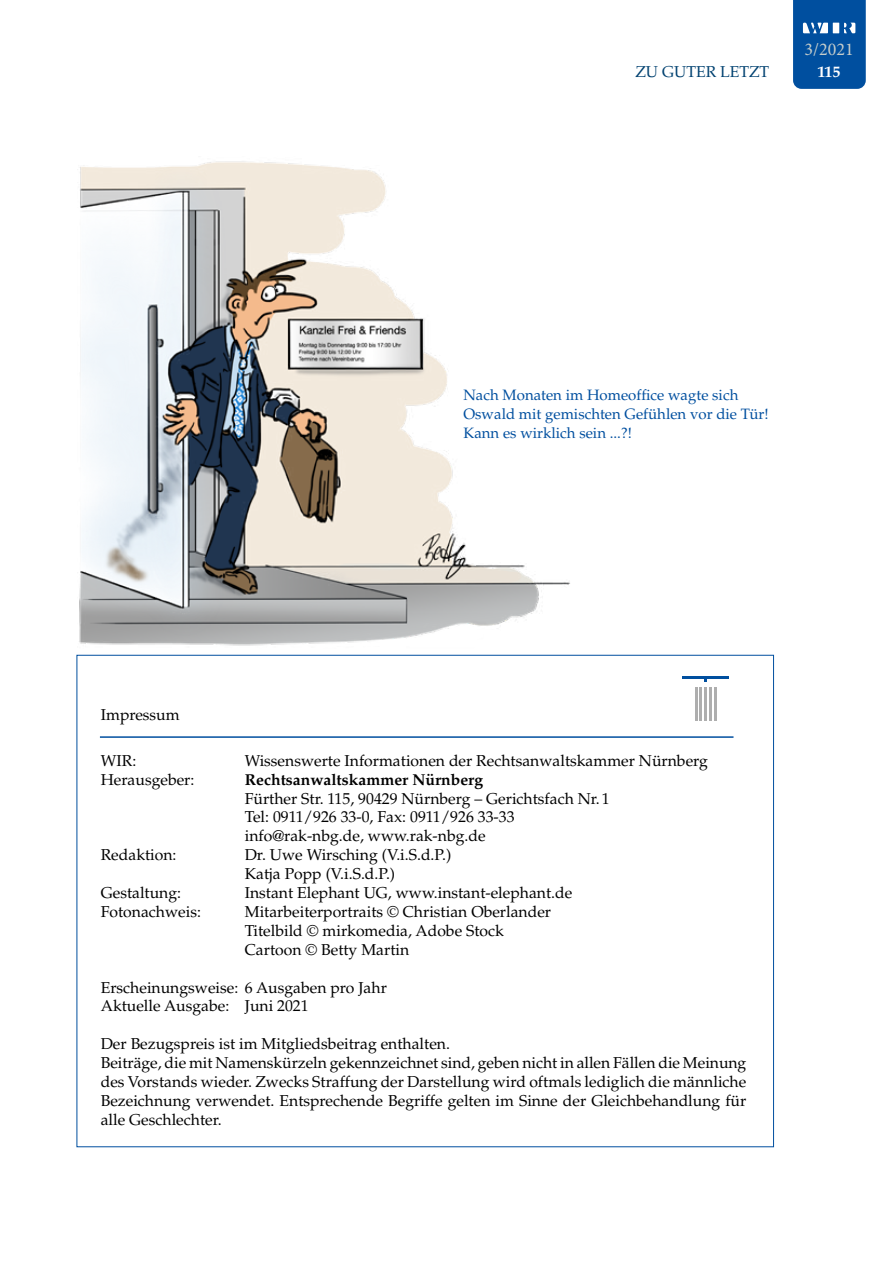
<style>
.page{position:relative;width:893px;height:1263px;background:#fff}
.page>*{position:absolute;margin:0;border:0;box-sizing:border-box;transform-origin:0 0}
.t1{font:18px "Minion Pro";color:#c6cdcb}
.t2{font:15.75px/18.9px "Palatino LT Std";color:#000}
.t3{font:700 15.75px "Palatino LT Std";color:#000}
.t4{font:15.75px "Palatino LT Std";color:#004170}
.t5{font:700 15.75px "Palatino LT Std";color:#fff}
.t6{font:15px/18.9px "Palatino LT Std";color:#004f9f}
</style>
<div class="page">
<svg style="left:793px;top:0;width:73px;height:89px;background:#0e58a4"></svg>
<hr style="left:100px;top:736px;width:633px;height:2px;background:#004f9f">
<img style="left:79px;top:161px;width:491px;height:485px">
<hr style="left:682px;top:676px;width:47px;height:2px;background:#004f9f">
<hr style="left:695px;top:687px;width:2px;height:33px;background:#aeaeae">
<hr style="left:700px;top:687px;width:2px;height:33px;background:#aeaeae">
<hr style="left:705px;top:687px;width:2px;height:33px;background:#aeaeae">
<hr style="left:709px;top:687px;width:2px;height:33px;background:#aeaeae">
<hr style="left:714px;top:687px;width:2px;height:33px;background:#aeaeae">
<p class="t1" style="left:805px;top:37px;width:51px">3/2021</p>
<p class="t4" style="left:635px;top:63px;width:135px">ZU GUTER LETZT</p>
<p class="t5" style="left:817px;top:63px;width:25px">115</p>
<p class="t6" style="left:463px;top:386px;width:307px">Nach Monaten im Homeoffice wagte sich<br>Oswald mit gemischten Gefühlen vor die Tür!<br>Kann es wirklich sein ...?!</p>
<p class="t2" style="left:101px;top:705px;width:80px">Impressum</p>
<p class="t2" style="left:101px;top:751px;width:37px">WIR:</p>
<p class="t2" style="left:245px;top:751px;width:465px">Wissenswerte Informationen der Rechtsanwaltskammer Nürnberg</p>
<p class="t2" style="left:101px;top:770px;width:95px">Herausgeber:</p>
<p class="t3" style="left:245px;top:770px;width:240px">Rechtsanwaltskammer Nürnberg</p>
<p class="t2" style="left:245px;top:789px;width:366px">Fürther Str. 115, 90429 Nürnberg – Gerichtsfach Nr.1<br>Tel: 0911/926 33-0, Fax: 0911/926 33-33 info@rak-nbg.de, www.rak-nbg.de</p>
<p class="t2" style="left:101px;top:846px;width:77px">Redaktion:</p>
<p class="t2" style="left:245px;top:846px;width:208px">Dr. Uwe Wirsching (V.i.S.d.P.)<br>Katja Popp (V.i.S.d.P.)</p>
<p class="t2" style="left:101px;top:883px;width:82px">Gestaltung:</p>
<p class="t2" style="left:245px;top:883px;width:329px">Instant Elephant UG, www.instant-elephant.de</p>
<p class="t2" style="left:101px;top:902px;width:102px">Fotonachweis:</p>
<p class="t2" style="left:245px;top:902px;width:308px">Mitarbeiterportraits © Christian Oberlander<br>Titelbild © mirkomedia, Adobe Stock<br>Cartoon © Betty Martin</p>
<p class="t2" style="left:101px;top:978px;width:288px">Erscheinungsweise: 6 Ausgaben pro Jahr<br>Aktuelle Ausgabe: Juni 2021</p>
<p class="t2" style="left:101px;top:1035px;width:647px">Der Bezugspreis ist im Mitgliedsbeitrag enthalten.<br>Beiträge, die mit Namenskürzeln gekennzeichnet sind, geben nicht in allen Fällen die Meinung des Vorstands wieder. Zwecks Straffung der Darstellung wird oftmals lediglich die männliche Bezeichnung verwendet. Entsprechende Begriffe gelten im Sinne der Gleichbehandlung für alle Geschlechter.</p>
</div>
